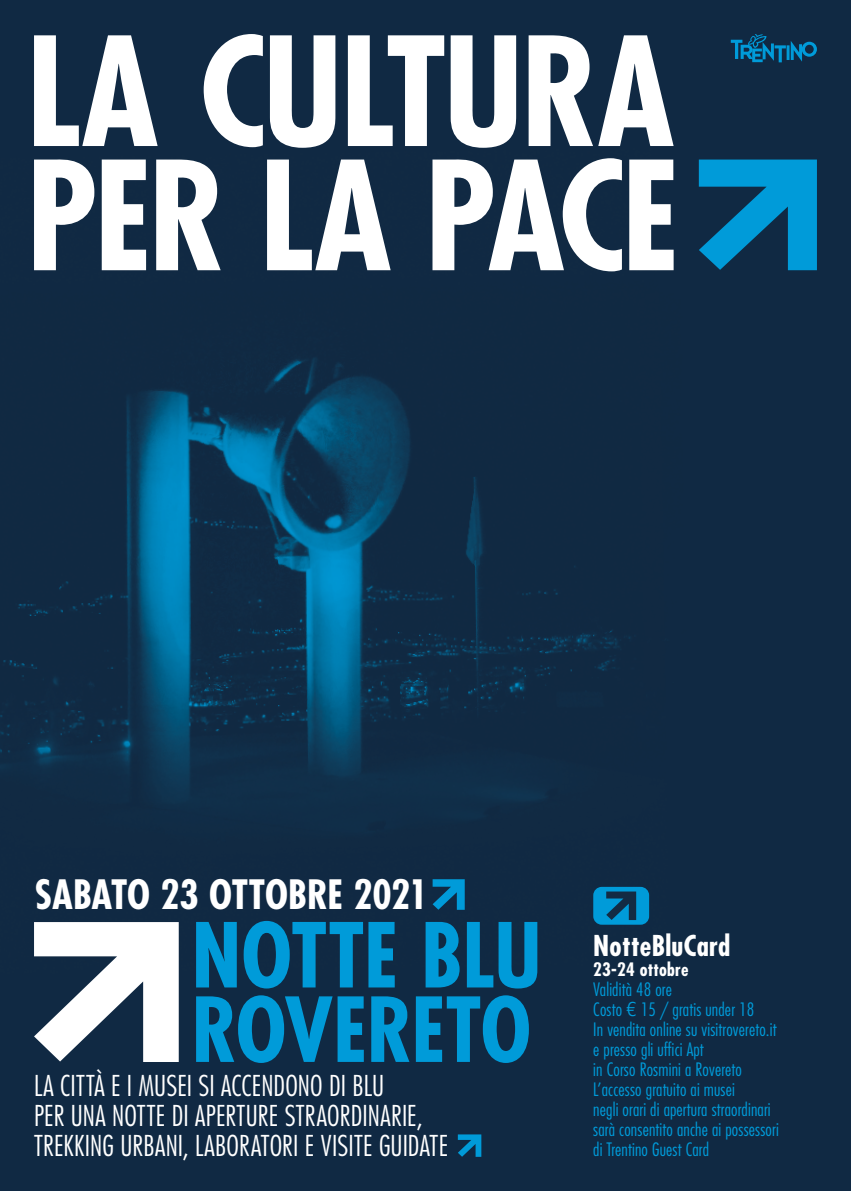
<style>
.page{position:relative;width:851px;height:1191px;background:#fff}
.page>*{position:absolute;margin:0;border:0;box-sizing:border-box;transform-origin:0 0}
.t1{font:700 condensed 39.4px "Futura";letter-spacing:-.005em;color:#fff}
.t2{font:300 condensed 28px/30px "Futura";letter-spacing:.005em;color:#fff}
.t3{font:700 condensed 28px "Futura";letter-spacing:.01em;color:#fff}
.t4{font:300 condensed 18px/20px "Futura";letter-spacing:.01em;color:#009bd9}
.t5{font:700 condensed 18px "Futura";letter-spacing:.01em;color:#fff}
.s1{font-family:"News Gothic LTCE";font-weight:400;font-stretch:normal}
</style>
<div class="page">
<img style="left:0;top:0;width:850px;height:1191px">
<svg style="left:698px;top:159px;width:118px;height:111px;background:#0572a3"></svg>
<svg style="left:34px;top:157px;width:639px;height:114px"></svg>
<svg style="left:34px;top:35px;width:124px;height:111px"></svg>
<svg style="left:204px;top:34px;width:469px;height:114px"></svg>
<svg style="left:458px;top:1134px;width:23px;height:22px"></svg>
<svg style="left:730px;top:34px;width:86px;height:28px;background:#0a5077"></svg>
<svg style="left:34px;top:922px;width:145px;height:140px"></svg>
<svg style="left:432px;top:879px;width:32px;height:30px"></svg>
<div style="left:593px;top:887px;width:56px;height:37px;background:#009bd9;border-radius:9px"></div>
<svg style="left:606px;top:891px;width:30px;height:29px"></svg>
<svg style="left:196px;top:995px;width:333px;height:68px;background:#076896"></svg>
<svg style="left:196px;top:921px;width:341px;height:67px;background:#076491"></svg>
<h1 class="t1" style="left:35px;top:870px;width:394px">SABATO 23 OTTOBRE 2021</h1>
<h2 class="t2" style="left:34px;top:1070px;width:415px">LA CITTÀ E I MUSEI SI ACCENDONO DI BLU<br>PER UNA NOTTE DI APERTURE STRAORDINARIE,<br>TREKKING URBANI, LABORATORI E VISITE GUIDATE</h2>
<h2 class="t3" style="left:593px;top:928px;width:139px">NotteBluCard</h2>
<p class="t5" style="left:593px;top:958px;width:97px">23-24 ottobre</p>
<p class="t4" style="left:593px;top:979px;width:187px">Validità 48 ore<br>Costo <span class="s1">€</span> 15 / gratis under 18<br>In vendita online su visitrovereto.it e presso gli uffici Apt<br>in Corso Rosmini a Rovereto<br>L’accesso gratuito ai musei<br>negli orari di apertura straordinari sarà consentito anche ai possessori di Trentino Guest Card</p>
</div>
